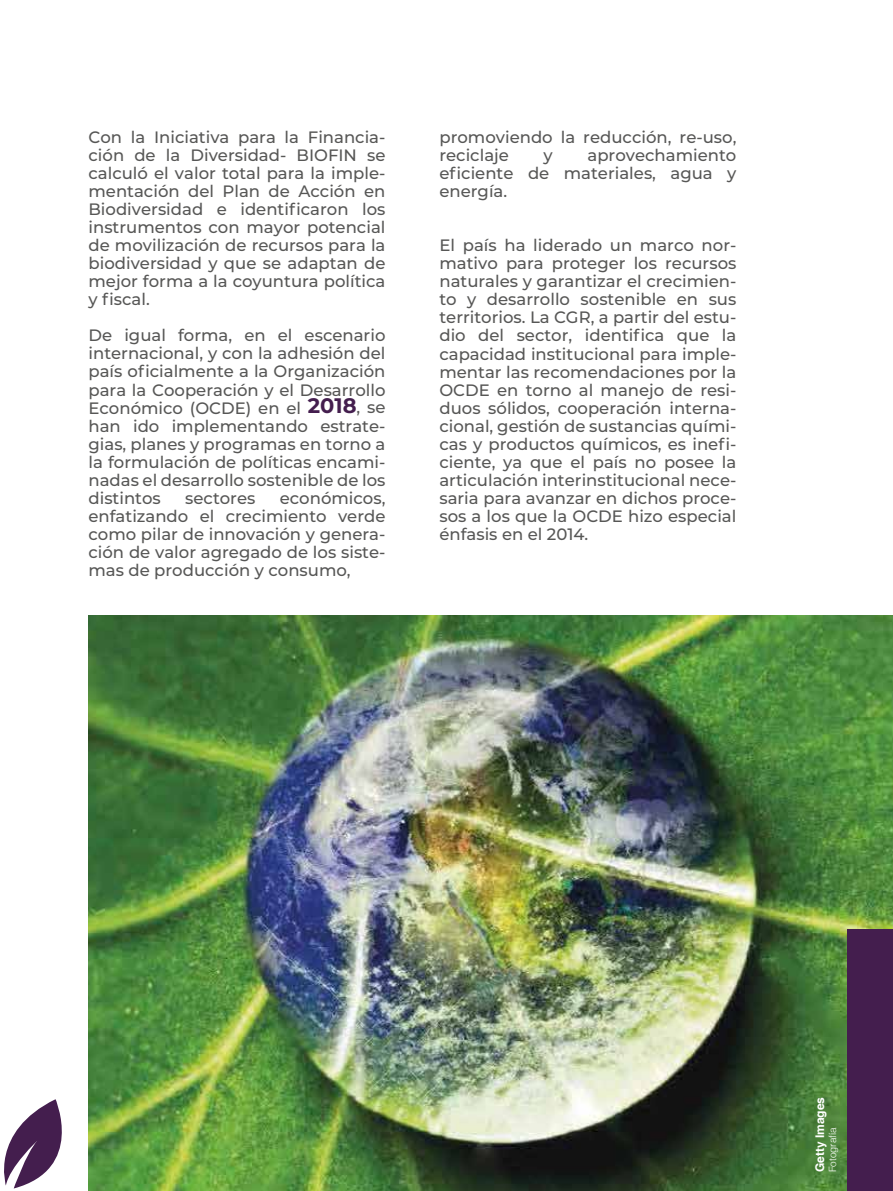
<style>
.page{position:relative;width:893px;height:1191px;background:#fff}
.page>*{position:absolute;margin:0;border:0;box-sizing:border-box;transform-origin:0 0}
.t1{font:500 16.5px/18px "Montserrat";color:#575756;text-align:justify}
.t2{font:700 12px "Helvetica";color:#fff}
.t3{font:300 10.05px "Helv";color:#fff}
.s1{font-weight:700;font-size:21px;color:#441e4e}
</style>
<div class="page">
<img style="left:88px;top:616px;width:805px;height:575px">
<div style="left:847px;top:929px;width:46px;height:262px;background:#441e4e"></div>
<svg style="left:4px;top:1099px;width:58px;height:89px"></svg>
<p class="t1" style="left:88px;top:128px;width:299px">Con la Iniciativa para la Financia&shy;ción de la Diversidad- BIOFIN se calculó el valor total para la imple&shy;mentación del Plan de Acción en Biodiversidad e identificaron los instrumentos con mayor potencial de movilización de recursos para la biodiversidad y que se adaptan de mejor forma a la coyuntura política y fiscal.</p>
<p class="t1" style="left:88px;top:326px;width:299px">De igual forma, en el escenario internacional, y con la adhesión del país oficialmente a la Organización para la Cooperación y el Desarrollo Económico (OCDE) en el <span class="s1">2018</span>, se han ido implementando estrate&shy;gias, planes y programas en torno a la formulación de políticas encami&shy;nadas el desarrollo sostenible de los distintos</p>
<p class="t1" style="left:88px;top:488px;width:299px;text-indent:191px">económicos, enfatizando el crecimiento verde como pilar de innovación y genera&shy;ción de valor agregado de los siste&shy;mas de producción y consumo,</p>
<p class="t1" style="left:185px;top:488px;width:72px">sectores</p>
<p class="t1" style="left:439px;top:128px;width:298px">promoviendo la reducción, re-uso, reciclaje</p>
<p class="t1" style="left:439px;top:146px;width:298px;text-indent:148px">aprovechamiento eficiente de materiales, agua y energía.</p>
<p class="t1" style="left:439px;top:236px;width:298px">El país ha liderado un marco nor&shy;mativo para proteger los recursos naturales y garantizar el crecimien&shy;to y desarrollo sostenible en sus territorios. La CGR, a partir del estu&shy;dio del sector, identifica que la capacidad institucional para imple&shy;mentar las recomendaciones por la OCDE en torno al manejo de resi&shy;duos sólidos, cooperación interna&shy;cional, gestión de sustancias quími&shy;cas y productos químicos, es inefi&shy;ciente, ya que el país no posee la articulación interinstitucional nece&shy;saria para avanzar en dichos proce&shy;sos a los que la OCDE hizo especial énfasis en el 2014.</p>
<p class="t1" style="left:544px;top:146px;width:11px">y</p>
<p class="t2" style="left:812px;top:1172px;width:77px;rotate:-90deg">Getty Images</p>
<p class="t3" style="left:826px;top:1172px;width:46px;rotate:-90deg">Fotografía</p>
</div>
